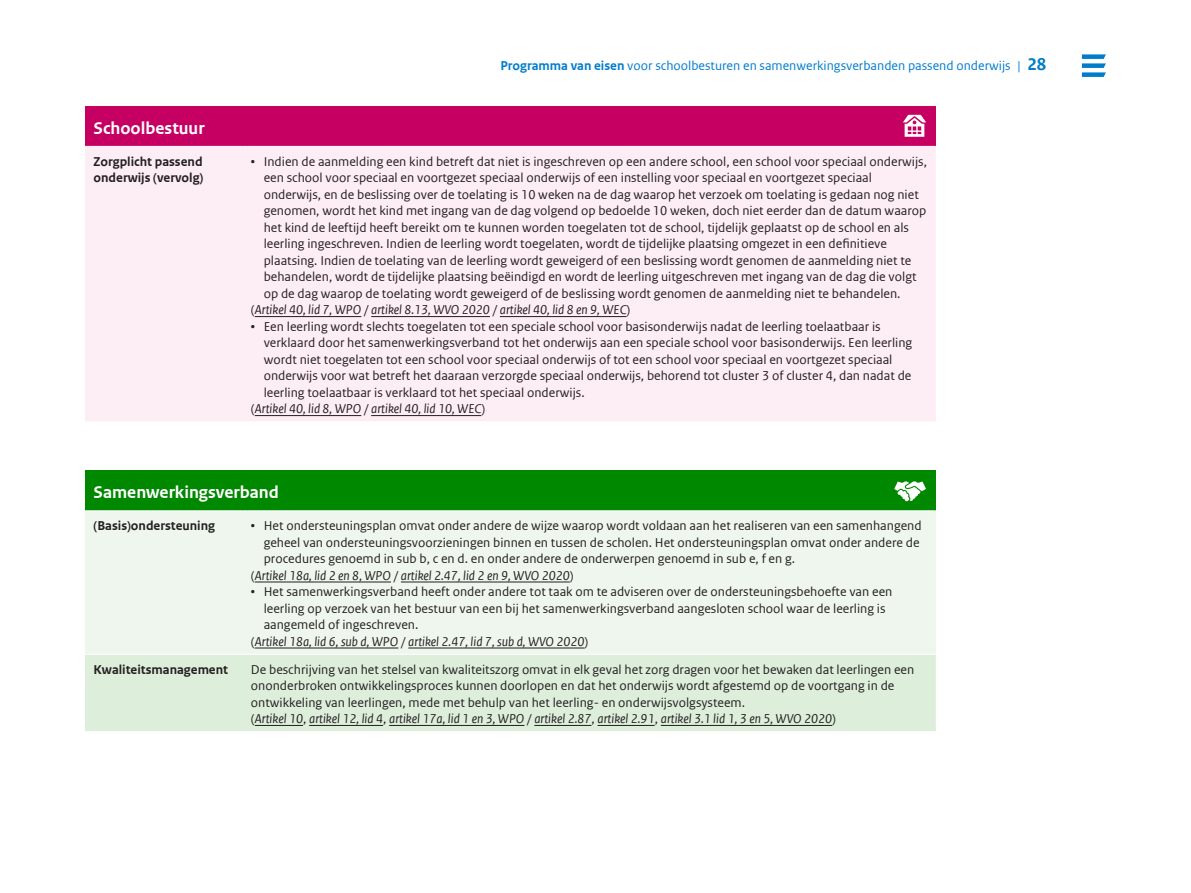
<style>
.page{position:relative;width:1191px;height:893px;background:#fff}
.page>*{position:absolute;margin:0;border:0;box-sizing:border-box;transform-origin:0 0}
.H4_Tabel_kop{font:700 18px "Rijksoverheid Sans Web Text";color:#fff}
.P_Tabel_body{font:13.5px/16.5px "Rijksoverheid Sans Web Text";color:#231f20}
.P_Tabel_body-2{font:italic 13.5px "Rijksoverheid Sans Web Text";color:#231f20}
.t1{font:13.5px "Rijksoverheid Sans Web Text";color:#007ccb}
.P_Tabel_kopjes_links{font:700 13.5px/16.5px "Rijksoverheid Sans Web Text";color:#231f20}
.s1{font-weight:700}
.s2{font-weight:700;font-size:18px}
.s3{font-size:14.85px}
.s4{font-style:normal}
</style>
<div class="page">
<svg style="left:1082px;top:54px;width:24px;height:23px"></svg>
<div style="left:85px;top:106px;width:850px;height:40px;background:#c60063"></div>
<div style="left:85px;top:147px;width:850px;height:274px;background:#fdedf4"></div>
<hr style="left:255px;top:316px;width:106px;height:1px;background:#231f20">
<hr style="left:371px;top:316px;width:119px;height:1px;background:#231f20">
<hr style="left:500px;top:316px;width:126px;height:1px;background:#231f20">
<hr style="left:255px;top:415px;width:106px;height:1px;background:#231f20">
<hr style="left:371px;top:415px;width:110px;height:1px;background:#231f20">
<div style="left:85px;top:471px;width:850px;height:40px;background:#080"></div>
<div style="left:85px;top:511px;width:850px;height:143px;background:#eef6ed"></div>
<div style="left:85px;top:655px;width:850px;height:76px;background:#ddeedb"></div>
<hr style="left:85px;top:510px;width:157px;height:1px;background:#fff">
<hr style="left:242px;top:510px;width:693px;height:1px;background:#fff">
<hr style="left:255px;top:582px;width:136px;height:1px;background:#231f20">
<hr style="left:401px;top:582px;width:169px;height:1px;background:#231f20">
<hr style="left:255px;top:648px;width:143px;height:1px;background:#231f20">
<hr style="left:408px;top:648px;width:176px;height:1px;background:#231f20">
<hr style="left:255px;top:725px;width:48px;height:1px;background:#231f20">
<hr style="left:309px;top:725px;width:74px;height:1px;background:#231f20">
<hr style="left:389px;top:725px;width:135px;height:1px;background:#231f20">
<hr style="left:534px;top:725px;width:57px;height:1px;background:#231f20">
<hr style="left:597px;top:725px;width:57px;height:1px;background:#231f20">
<hr style="left:661px;top:725px;width:171px;height:1px;background:#231f20">
<svg style="left:903px;top:115px;width:23px;height:22px"></svg>
<svg style="left:894px;top:481px;width:32px;height:21px"></svg>
<p class="t1" style="left:500px;top:58px;width:547px"><span class="s1">Programma van eisen</span> voor schoolbesturen en samenwerkingsverbanden passend onderwijs | <span class="s2">28</span></p>
<h4 class="H4_Tabel_kop" style="left:94px;top:118px;width:113px">Schoolbestuur</h4>
<p class="P_Tabel_kopjes_links" style="left:94px;top:153px;width:111px">Zorgplicht passend onderwijs (vervolg)</p>
<p class="P_Tabel_body" style="left:264px;top:153px;width:665px;text-indent:-13px"><span class="s3">•</span> Indien de aanmelding een kind betreft dat niet is ingeschreven op een andere school, een school voor speciaal onderwijs, een school voor speciaal en voortgezet speciaal onderwijs of een instelling voor speciaal en voortgezet speciaal onderwijs, en de beslissing over de toelating is 10 weken na de dag waarop het verzoek om toelating is gedaan nog niet genomen, wordt het kind met ingang van de dag volgend op bedoelde 10 weken, doch niet eerder dan de datum waarop het kind de leeftijd heeft bereikt om te kunnen worden toegelaten tot de school, tijdelijk geplaatst op de school en als leerling ingeschreven. Indien de leerling wordt toegelaten, wordt de tijdelijke plaatsing omgezet in een definitieve plaatsing. Indien de toelating van de leerling wordt geweigerd of een beslissing wordt genomen de aanmelding niet te behandelen, wordt de tijdelijke plaatsing beëindigd en wordt de leerling uitgeschreven met ingang van de dag die volgt op de dag waarop de toelating wordt geweigerd of de beslissing wordt genomen de aanmelding niet te behandelen.</p>
<p class="P_Tabel_body-2" style="left:251px;top:302px;width:381px"><span class="s4">(</span>Artikel 40, lid 7, WPO <span class="s4">/</span> artikel 8.13, WVO 2020 <span class="s4">/</span> artikel 40, lid 8 en 9, WEC<span class="s4">)</span></p>
<p class="P_Tabel_body" style="left:264px;top:318px;width:650px;text-indent:-13px"><span class="s3">•</span> Een leerling wordt slechts toegelaten tot een speciale school voor basisonderwijs nadat de leerling toelaatbaar is verklaard door het samenwerkingsverband tot het onderwijs aan een speciale school voor basisonderwijs. Een leerling wordt niet toegelaten tot een school voor speciaal onderwijs of tot een school voor speciaal en voortgezet speciaal onderwijs voor wat betreft het daaraan verzorgde speciaal onderwijs, behorend tot cluster 3 of cluster 4, dan nadat de leerling toelaatbaar is verklaard tot het speciaal onderwijs.</p>
<p class="P_Tabel_body-2" style="left:251px;top:401px;width:236px"><span class="s4">(</span>Artikel 40, lid 8, WPO <span class="s4">/</span> artikel 40, lid 10, WEC<span class="s4">)</span></p>
<h4 class="H4_Tabel_kop" style="left:94px;top:482px;width:187px">Samenwerkingsverband</h4>
<p class="P_Tabel_kopjes_links" style="left:94px;top:518px;width:123px">(Basis)ondersteuning</p>
<p class="P_Tabel_body" style="left:264px;top:518px;width:659px;text-indent:-13px"><span class="s3">•</span> Het ondersteuningsplan omvat onder andere de wijze waarop wordt voldaan aan het realiseren van een samenhangend geheel van ondersteuningsvoorzieningen binnen en tussen de scholen. Het ondersteuningsplan omvat onder andere de procedures genoemd in sub b, c en d. en onder andere de onderwerpen genoemd in sub e, f en g.</p>
<p class="P_Tabel_body-2" style="left:251px;top:568px;width:324px"><span class="s4">(</span>Artikel 18a, lid 2 en 8, WPO <span class="s4">/</span> artikel 2.47, lid 2 en 9, WVO 2020<span class="s4">)</span></p>
<p class="P_Tabel_body" style="left:264px;top:584px;width:630px;text-indent:-13px"><span class="s3">•</span> Het samenwerkingsverband heeft onder andere tot taak om te adviseren over de ondersteuningsbehoefte van een leerling op verzoek van het bestuur van een bij het samenwerkingsverband aangesloten school waar de leerling is aangemeld of ingeschreven.</p>
<p class="P_Tabel_body-2" style="left:251px;top:634px;width:339px"><span class="s4">(</span>Artikel 18a, lid 6, sub d, WPO <span class="s4">/</span> artikel 2.47, lid 7, sub d, WVO 2020<span class="s4">)</span></p>
<p class="P_Tabel_kopjes_links" style="left:94px;top:661px;width:136px">Kwaliteitsmanagement</p>
<p class="P_Tabel_body" style="left:251px;top:661px;width:665px">De beschrijving van het stelsel van kwaliteitszorg omvat in elk geval het zorg dragen voor het bewaken dat leerlingen een ononderbroken ontwikkelingsproces kunnen doorlopen en dat het onderwijs wordt afgestemd op de voortgang in de ontwikkeling van leerlingen, mede met behulp van het leerling- en onderwijsvolgsysteem.</p>
<p class="P_Tabel_body-2" style="left:251px;top:711px;width:586px"><span class="s4">(</span>Artikel 10<span class="s4">,</span> artikel 12, lid 4<span class="s4">,</span> artikel 17a, lid 1 en 3, WPO <span class="s4">/</span> artikel 2.87<span class="s4">,</span> artikel 2.91<span class="s4">,</span> artikel 3.1 lid 1, 3 en 5, WVO 2020<span class="s4">)</span></p>
</div>
